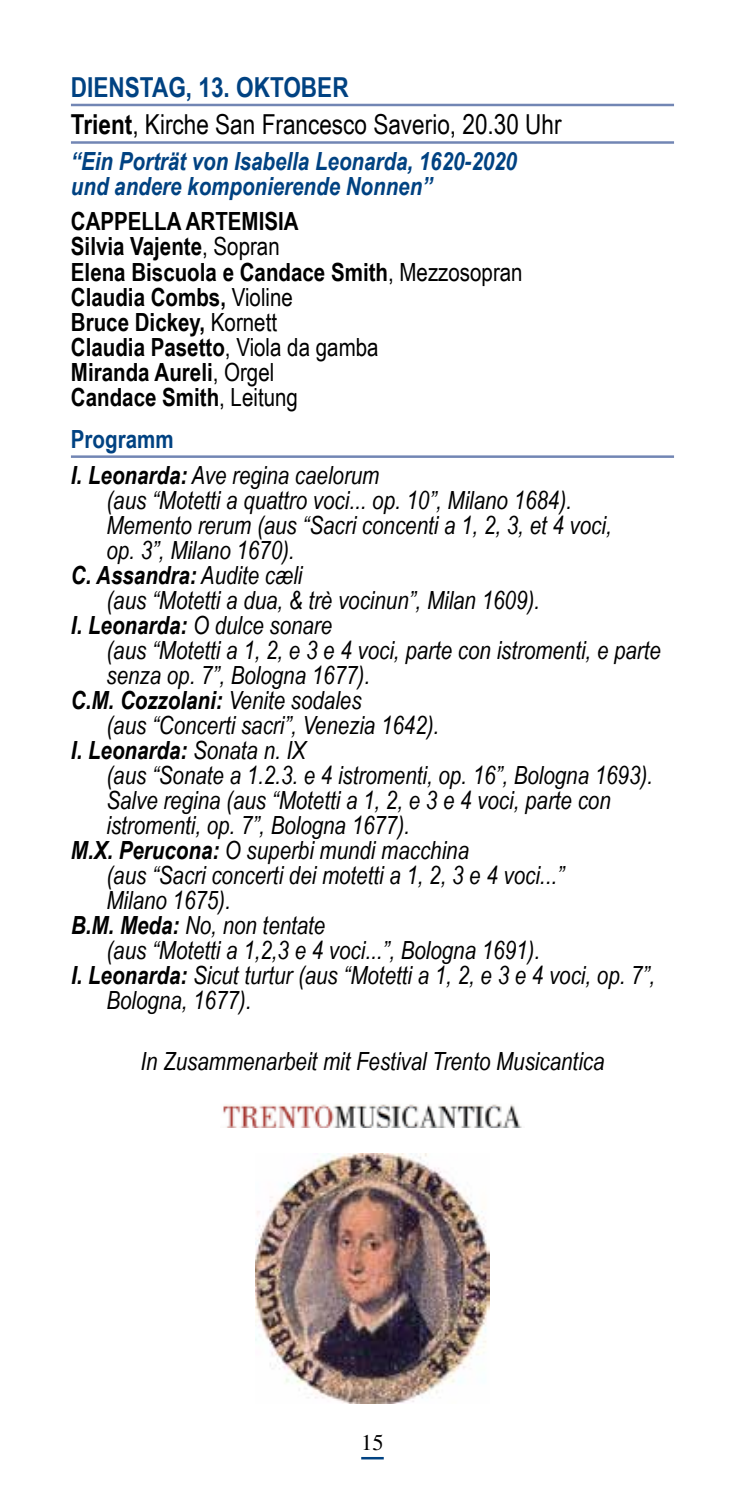
<style>
.page{position:relative;width:745px;height:1489px;background:#fff}
.page>*{position:absolute;margin:0;border:0;box-sizing:border-box;transform-origin:0 0}
.t1{font:27.5px/37.5px "Arial Narrow";color:#000}
.t2{font:700 27.5px "Arial Narrow";color:#004282}
.t3{font:italic 25px/35.5px "Arial Narrow";color:#000}
.t4{font:700 25px/25px "Arial Narrow";color:#000}
.t5{font:italic 700 25px/25px "Arial Narrow";color:#004282}
.t6{font:italic 700 25px "Arial Narrow";color:#000}
.t7{font:22.5px "Times";color:#000}
.s1{font-weight:700;color:#004282}
.s2{font-weight:700}
.s3{font-weight:400}
.s4{font-weight:700;font-style:normal;color:#004282}
</style>
<div class="page">
<hr style="left:361px;top:1456px;width:22px;height:3px;background:#004282">
<hr style="left:71px;top:104px;width:602px;height:2px;background:#7286b4">
<hr style="left:71px;top:141px;width:602px;height:3px;background:#7286b4">
<hr style="left:71px;top:455px;width:602px;height:3px;background:#7286b4">
<img style="left:223px;top:1104px;width:299px;height:23px">
<img style="left:256px;top:1153px;width:232px;height:250px">
<p class="t1" style="left:71px;top:68px;width:492px;text-indent:69px"><span class="s1">tag, 13. Oktober<br></span><span class="s2">Trient</span>, Kirche San Francesco Saverio, 20.30 Uhr</p>
<p class="t5" style="left:71px;top:148px;width:447px">“Ein Porträt von Isabella Leonarda, 1620-2020 und andere komponierende Nonnen”</p>
<p class="t4" style="left:71px;top:209px;width:85px">CAPPELLA</p>
<p class="t2" style="left:71px;top:71px;width:30px">Diens</p>
<p class="t4" style="left:71px;top:209px;width:453px;text-indent:115px">ARTEMISIA<br>Silvia Vajente<span class="s3">, Sopran<br></span>Elena Biscuola e Candace Smith<span class="s3">, Mezzosopran<br></span>Claudia Combs, <span class="s3">Violine<br></span>Bruce Dickey, <span class="s3">Kornett<br></span>Claudia Pasetto<span class="s3">, Viola da gamba<br></span>Miranda Aureli<span class="s3">, Orgel<br></span>Candace Smith<span class="s3">, Leitung</span></p>
<p class="t3" style="left:71px;top:422px;width:310px"><span class="s4">Programm<br></span><span class="s2">I. Leonarda:</span> Ave regina caelorum</p>
<p class="t3" style="left:106px;top:482px;width:466px">(aus “Motetti a quattro voci... op. 10”, Milano 1684).</p>
<p class="t3" style="left:106px;top:507px;width:506px">Memento rerum (aus “Sacri concenti a 1, 2, 3, et 4 voci,</p>
<p class="t3" style="left:106px;top:532px;width:190px">op. 3”, Milano 1670).</p>
<p class="t6" style="left:71px;top:560px;width:233px">C. Assandra: <span class="s3">Audite cæli</span></p>
<p class="t3" style="left:106px;top:582px;width:435px">(aus “Motetti a dua, &amp; trè vocinun”, Milan 1609).</p>
<p class="t3" style="left:71px;top:607px;width:262px"><span class="s2">I. Leonarda:</span> O dulce sonare</p>
<p class="t3" style="left:106px;top:632px;width:555px">(aus “Motetti a 1, 2, e 3 e 4 voci, parte con istromenti, e parte</p>
<p class="t3" style="left:106px;top:657px;width:265px">senza op. 7”, Bologna 1677).</p>
<p class="t6" style="left:71px;top:685px;width:292px">C.M. Cozzolani: <span class="s3">Venite sodales</span></p>
<p class="t3" style="left:106px;top:707px;width:334px">(aus “Concerti sacri”, Venezia 1642).</p>
<p class="t6" style="left:71px;top:735px;width:236px">I. Leonarda: <span class="s3">Sonata n. IX</span></p>
<p class="t3" style="left:106px;top:757px;width:547px">(aus “Sonate a 1.2.3. e 4 istromenti, op. 16”, Bologna 1693).</p>
<p class="t3" style="left:106px;top:782px;width:505px">Salve regina (aus “Motetti a 1, 2, e 3 e 4 voci, parte con</p>
<p class="t3" style="left:106px;top:807px;width:305px">istromenti, op. 7”, Bologna 1677).</p>
<p class="t3" style="left:71px;top:832px;width:399px"><span class="s2">M.X. Perucona:</span> O superbi mundi macchina</p>
<p class="t3" style="left:106px;top:857px;width:458px">(aus “Sacri concerti dei motetti a 1, 2, 3 e 4 voci...”</p>
<p class="t3" style="left:106px;top:882px;width:126px">Milano 1675).</p>
<p class="t3" style="left:71px;top:907px;width:256px"><span class="s2">B.M. Meda:</span> No, non tentate</p>
<p class="t3" style="left:106px;top:932px;width:435px">(aus “Motetti a 1,2,3 e 4 voci...”, Bologna 1691).</p>
<p class="t3" style="left:71px;top:957px;width:585px"><span class="s2">I. Leonarda:</span> Sicut turtur (aus “Motetti a 1, 2, e 3 e 4 voci, op. 7”,</p>
<p class="t3" style="left:106px;top:982px;width:146px">Bologna, 1677).</p>
<p class="t3" style="left:140px;top:1043px;width:465px">In Zusammenarbeit mit Festival Trento Musicantica</p>
<p class="t7" style="left:361px;top:1429px;width:24px">15</p>
</div>
